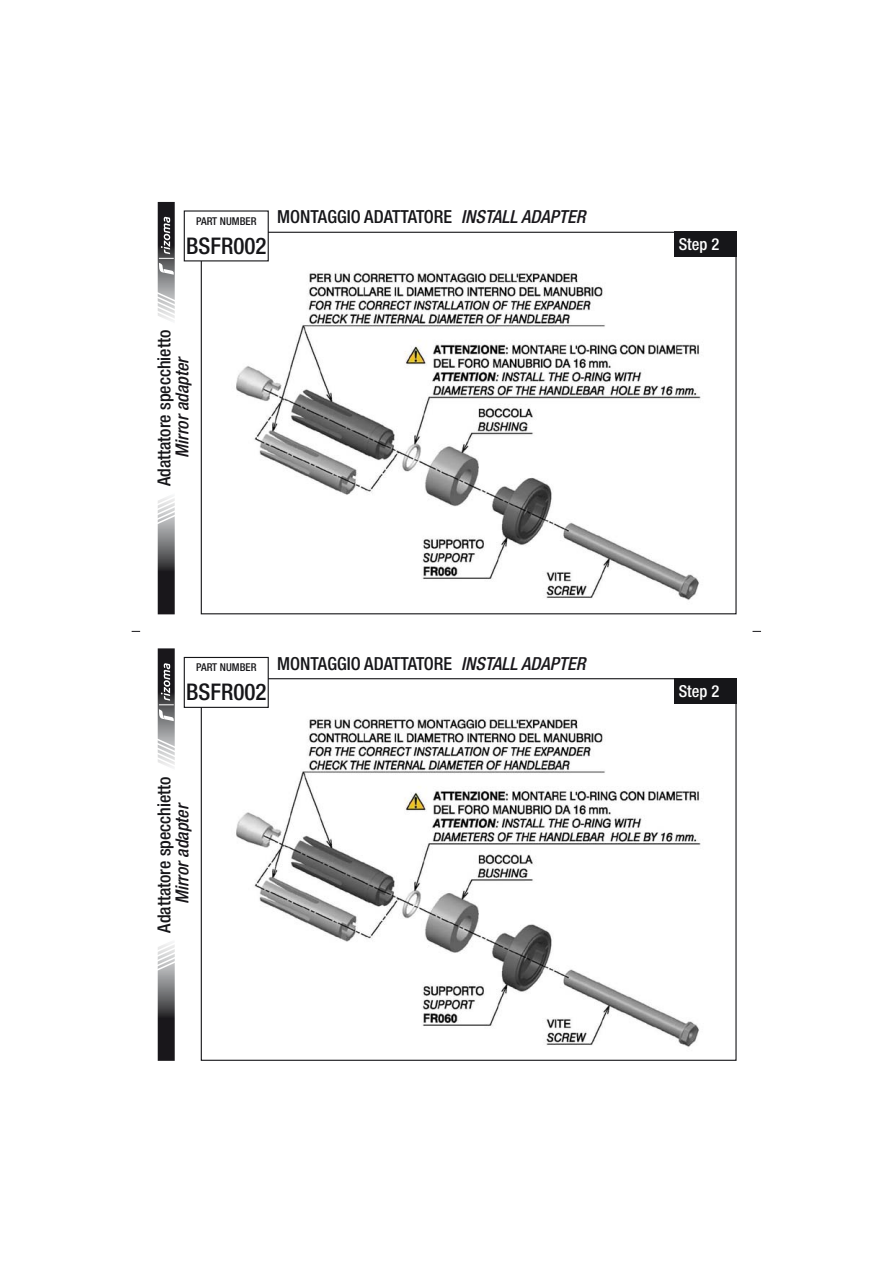
<style>
.page{position:relative;width:893px;height:1263px;background:#fff}
.page>*{position:absolute;margin:0;border:0;box-sizing:border-box;transform-origin:0 0}
.t1{font:500 condensed 22.95px "Helvetica Neue LT Std";color:#161619}
.t2{font:500 condensed 18px "Helvetica Neue LT Std";color:#161619}
.t3{font:italic 500 condensed 18px "Helvetica Neue LT Std";color:#19171b}
.t4{font:500 condensed 16.5px "Helvetica Neue LT Std";color:#fff}
.t5{font:500 condensed 10.8px "Helvetica Neue LT Std";color:#161619}
.s1{font-style:italic;color:#19171b}
</style>
<div class="page">
<img style="left:232px;top:261px;width:469px;height:339px">
<div style="left:674px;top:232px;width:62px;height:25px;background:#161619"></div>
<svg style="left:157px;top:496px;width:18px;height:118px"></svg>
<svg style="left:157px;top:202px;width:18px;height:119px"></svg>
<div style="left:184px;top:210px;width:85px;height:51px;border:1px solid #161619"></div>
<img style="left:236px;top:718px;width:465px;height:329px">
<div style="left:674px;top:678px;width:62px;height:26px;background:#161619"></div>
<svg style="left:157px;top:942px;width:18px;height:119px"></svg>
<svg style="left:157px;top:648px;width:18px;height:120px"></svg>
<div style="left:184px;top:657px;width:85px;height:51px;border:1px solid #161619"></div>
<p class="t5" style="left:196px;top:217px;width:62px">PART NUMBER</p>
<p class="t2" style="left:277px;top:210px;width:310px">MONTAGGIO ADATTATORE <span class="s1">INSTALL ADAPTER</span></p>
<p class="t1" style="left:186px;top:237px;width:82px">BSFR002</p>
<p class="t4" style="left:679px;top:239px;width:42px">Step 2</p>
<p class="t2" style="left:158px;top:486px;width:158px;rotate:-90deg">Adattatore specchietto</p>
<p class="t3" style="left:176px;top:458px;width:103px;rotate:-90deg">Mirror adapter</p>
<p class="t5" style="left:196px;top:663px;width:62px">PART NUMBER</p>
<p class="t2" style="left:277px;top:657px;width:310px">MONTAGGIO ADATTATORE <span class="s1">INSTALL ADAPTER</span></p>
<p class="t1" style="left:186px;top:684px;width:82px">BSFR002</p>
<p class="t4" style="left:679px;top:685px;width:42px">Step 2</p>
<p class="t2" style="left:158px;top:933px;width:158px;rotate:-90deg">Adattatore specchietto</p>
<p class="t3" style="left:176px;top:904px;width:103px;rotate:-90deg">Mirror adapter</p>
</div>
